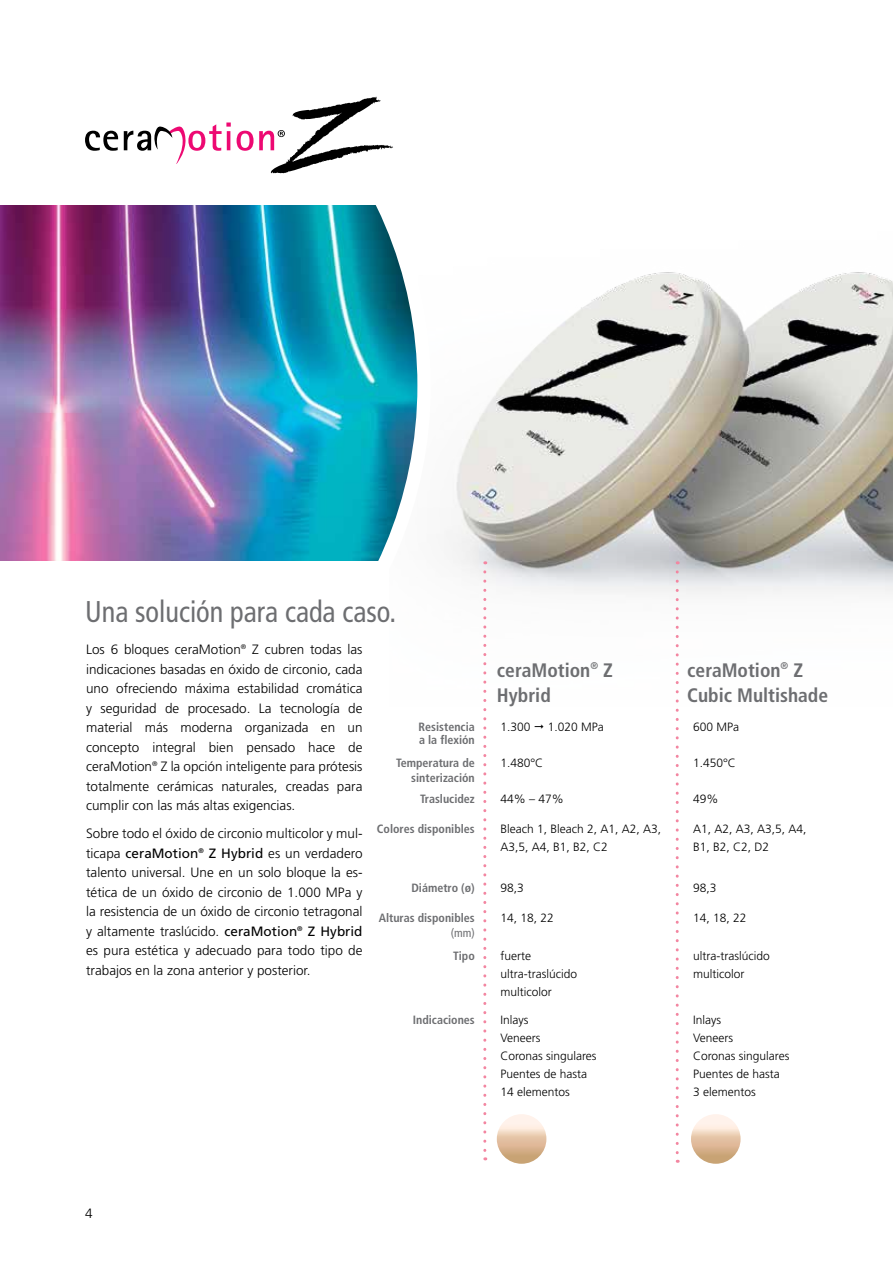
<style>
.page{position:relative;width:893px;height:1263px;background:#fff}
.page>*{position:absolute;margin:0;border:0;box-sizing:border-box;transform-origin:0 0}
.t1{font:condensed 30px "Frutiger LT Std";color:#6d6e71;scale:.94 1}
.t2{font:700 condensed 19.5px/25.5px "Frutiger LT Std";color:#6d6e71}
.t3{font:300 13.5px/19.5px "Frutiger LT Std";color:#000;text-align:justify}
.t4{font:300 12px/18px "Frutiger LT Std";color:#000}
.t5{font:700 condensed 12px/13.5px "Frutiger LT Std";color:#6d6e71}
.t6{font:condensed 12px "Frutiger LT Std";color:#6d6e71}
.s1{font-weight:400}
</style>
<div class="page">
<img style="left:446px;top:272px;width:447px;height:430px">
<img style="left:0;top:205px;width:418px;height:356px">
<svg style="left:483px;top:572px;width:3px;height:588px"></svg>
<svg style="left:676px;top:572px;width:3px;height:591px"></svg>
<svg style="left:691px;top:1114px;width:50px;height:50px;background:#e7cab0"></svg>
<svg style="left:497px;top:1114px;width:49px;height:50px;background:#e6c9af"></svg>
<svg style="left:85px;top:131px;width:33px;height:20px"></svg>
<svg style="left:124px;top:122px;width:107px;height:42px"></svg>
<svg style="left:237px;top:96px;width:156px;height:78px"></svg>
<h1 class="t1" style="left:85px;top:594px;width:333px">Una solución para cada caso.</h1>
<p class="t3" style="left:86px;top:640px;width:278px">Los 6 bloques ceraMotion<sup>®</sup> Z cubren todas las indicaciones basadas en óxido de circonio, cada uno ofreciendo máxima estabilidad cromática y seguridad de procesado. La tecnología de material más moderna organizada en un concepto integral bien pensado hace de ceraMotion<sup>®</sup> Z la opción inteligente para prótesis totalmente cerámicas naturales, creadas para cumplir con las más altas exigencias.</p>
<p class="t3" style="left:86px;top:824px;width:278px">Sobre todo el óxido de circonio multicolor y mul&shy;ticapa <span class="s1">ceraMotion</span><sup>®</sup> <span class="s1">Z Hybrid</span> es un verdadero talento universal. Une en un solo bloque la es&shy;tética de un óxido de circonio de 1.000 MPa y la resistencia de un óxido de circonio tetragonal y altamente traslúcido. <span class="s1">ceraMotion</span><sup>®</sup> <span class="s1">Z Hybrid </span>es pura estética y adecuado para todo tipo de trabajos en la zona anterior y posterior.</p>
<h2 class="t2" style="left:497px;top:657px;width:117px">ceraMotion<sup>®</sup> Z<br>Hybrid</h2>
<h2 class="t2" style="left:687px;top:657px;width:142px">ceraMotion<sup>®</sup> Z<br>Cubic Multishade</h2>
<p class="t5" style="left:419px;top:720px;width:58px">Resistencia a la flexión</p>
<p class="t4" style="left:500px;top:718px;width:32px">1.300</p>
<p class="t4" style="left:548px;top:718px;width:58px">1.020 MPa</p>
<p class="t4" style="left:693px;top:717px;width:48px">600 MPa</p>
<p class="t5" style="left:396px;top:755px;width:80px;line-height:15px;text-align:right">Temperatura de sinterización</p>
<p class="t4" style="left:500px;top:754px;width:44px">1.480°C</p>
<p class="t4" style="left:693px;top:754px;width:44px">1.450°C</p>
<p class="t5" style="left:420px;top:792px;width:56px">Traslucidez</p>
<p class="t4" style="left:500px;top:790px;width:65px">44% – 47%</p>
<p class="t4" style="left:693px;top:790px;width:27px">49%</p>
<p class="t5" style="left:377px;top:822px;width:99px">Colores disponibles</p>
<p class="t4" style="left:500px;top:819px;width:162px">Bleach 1, Bleach 2, A1, A2, A3,<br>A3,5, A4, B1, B2, C2</p>
<p class="t4" style="left:693px;top:819px;width:115px">A1, A2, A3, A3,5, A4,<br>B1, B2, C2, D2</p>
<p class="t5" style="left:411px;top:881px;width:65px">Diámetro (ø)</p>
<p class="t4" style="left:500px;top:879px;width:25px">98,3</p>
<p class="t4" style="left:693px;top:879px;width:25px">98,3</p>
<p class="t5" style="left:379px;top:911px;width:98px">Alturas disponibles</p>
<p class="t6" style="left:451px;top:926px;width:25px">(mm)</p>
<p class="t4" style="left:500px;top:909px;width:55px">14, 18, 22</p>
<p class="t4" style="left:693px;top:909px;width:55px">14, 18, 22</p>
<p class="t5" style="left:453px;top:949px;width:23px">Tipo</p>
<p class="t4" style="left:500px;top:947px;width:78px">fuerte ultra-traslúcido multicolor</p>
<p class="t4" style="left:693px;top:947px;width:78px">ultra-traslúcido multicolor</p>
<p class="t5" style="left:413px;top:1013px;width:64px">Indicaciones</p>
<p class="t4" style="left:500px;top:1011px;width:98px">Inlays<br>Veneers<br>Coronas singulares<br>Puentes de hasta<br>14 elementos</p>
<p class="t4" style="left:693px;top:1011px;width:98px">Inlays<br>Veneers<br>Coronas singulares<br>Puentes de hasta<br>3 elementos</p>
<p class="t3" style="left:85px;top:1203px;width:9px">4</p>
</div>
